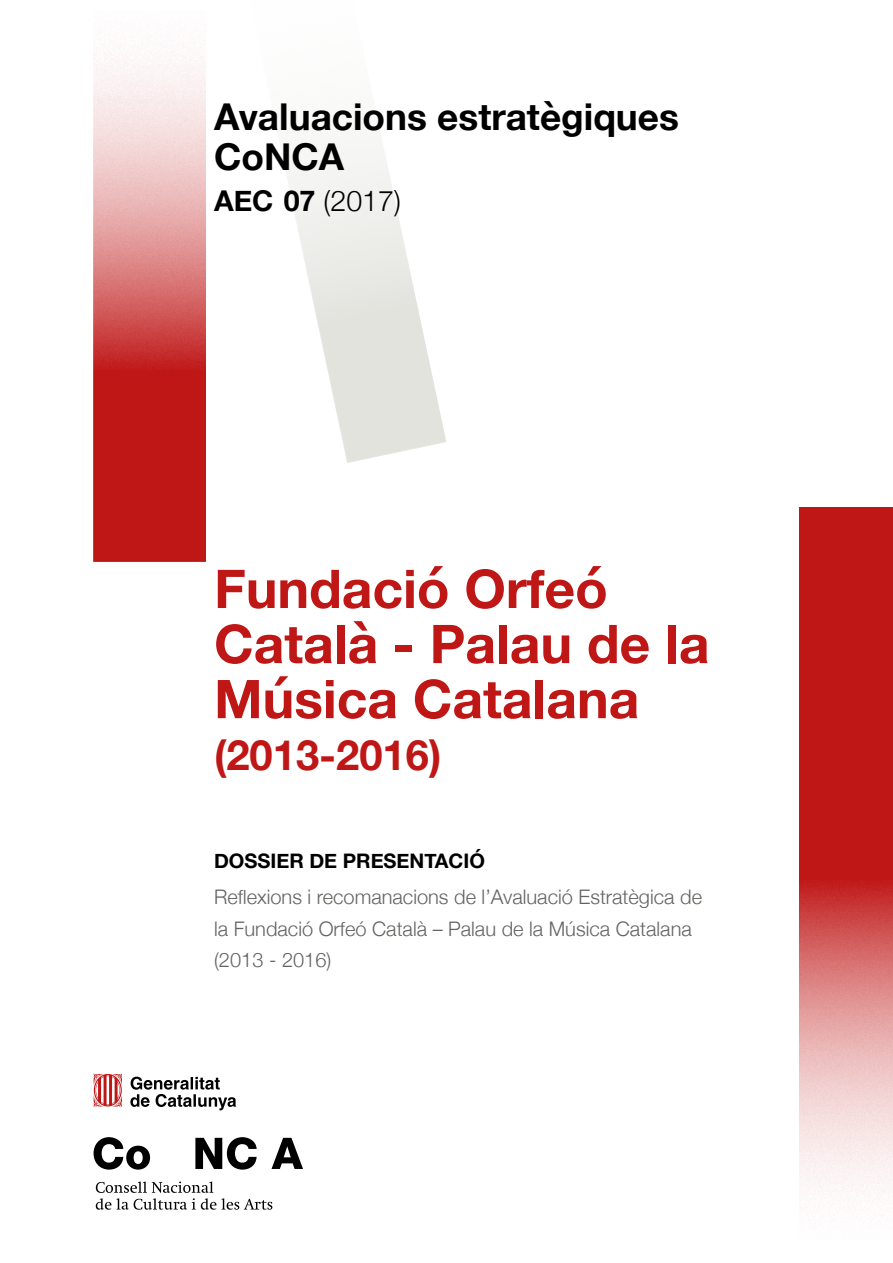
<style>
.page{position:relative;width:893px;height:1263px;background:#fff}
.page>*{position:absolute;margin:0;border:0;box-sizing:border-box;transform-origin:0 0}
.t1{font:700 53.4px/55.1px "Helvetica Neue";color:#bf1616}
.t2{font:700 41.7px "Helvetica Neue";color:#bf1616}
.t3{font:700 36.9px/40.5px "Helvetica Neue";color:#000}
.t4{font:300 28.65px "Helvetica Neue";color:#000}
.t5{font:300 20.1px/31.7px "Helvetica Neue";color:#636360}
.t6{font:700 20.1px "Helvetica Neue";color:#000}
.s1{font-weight:700}
</style>
<div class="page">
<svg style="left:285px;top:135px;width:161px;height:328px"></svg>
<svg style="left:94px;top:41px;width:112px;height:520px;background:#d77171"></svg>
<svg style="left:799px;top:507px;width:94px;height:703px;background:#d15959"></svg>
<svg style="left:93px;top:1073px;width:29px;height:34px"></svg>
<svg style="left:130px;top:1077px;width:106px;height:33px"></svg>
<svg style="left:94px;top:1137px;width:209px;height:32px"></svg>
<svg style="left:96px;top:1181px;width:176px;height:29px"></svg>
<h3 class="t3" style="left:214px;top:97px;width:466px">Avaluacions estratègiques<br>CoNCA</h3>
<h3 class="t4" style="left:214px;top:177px;width:188px"><span class="s1">AEC 07</span> (2017)</h3>
<h1 class="t1" style="left:214px;top:563px;width:497px">Fundació Orfeó<br>Català - Palau de la<br>Música Catalana</h1>
<h2 class="t2" style="left:214px;top:722px;width:229px">(2013-2016)</h2>
<p class="t6" style="left:214px;top:845px;width:272px">DOSSIER DE PRESENTACIÓ</p>
<p class="t5" style="left:214px;top:879px;width:489px">Reflexions i recomanacions de l’Avaluació Estratègica de la Fundació Orfeó Català – Palau de la Música Catalana (2013 - 2016)</p>
</div>
